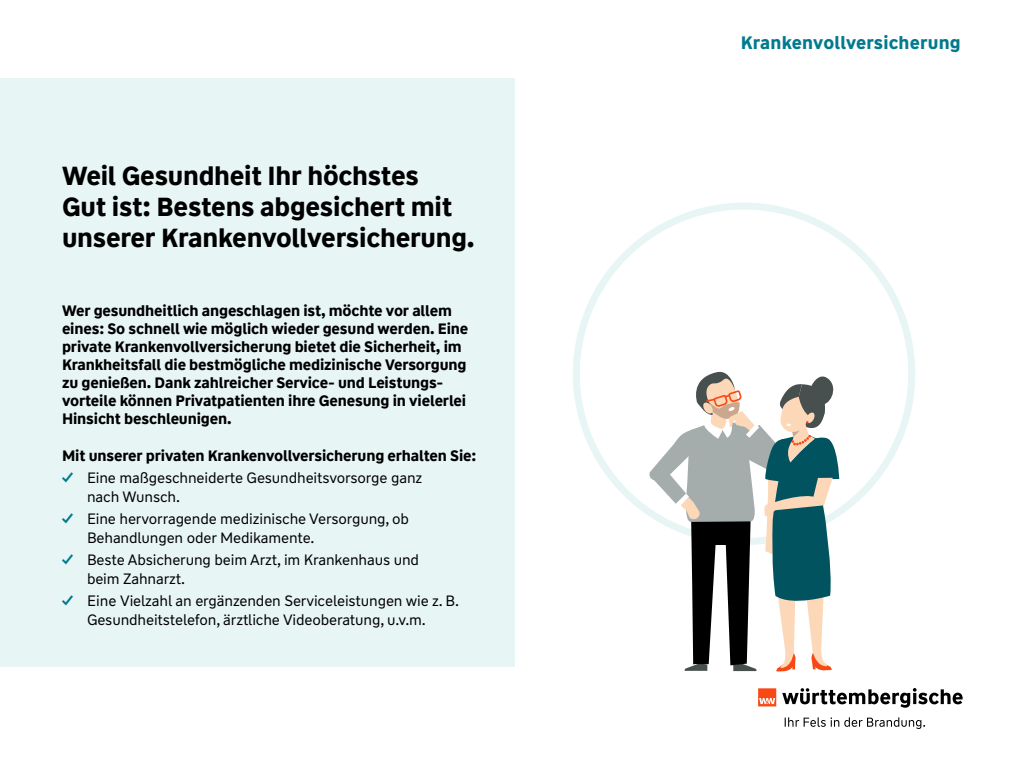
<style>
.page{position:relative;width:1024px;height:768px;background:#fff}
.page>*{position:absolute;margin:0;border:0;box-sizing:border-box;transform-origin:0 0}
.t1{font:700 26px/31.2px "WW Type Office";letter-spacing:-.01em;color:#000}
.Rubrik_im_Kasten{font:700 18px "WW Type";letter-spacing:.01em;color:#007a8d}
._02_WÜ_Fließtext_Auf{font:700 15px/18px "WW Type Office";letter-spacing:-.01em;color:#000}
._02_WÜ_Fließtext_Auf-2{font:15px/19px "WW Type";letter-spacing:-.01em;color:#000}
.s1{font-family:"WW Type Office";font-weight:700;font-size:13px;color:#007a8d}
.s2{font-family:"WW Type Office"}
</style>
<div class="page">
<div style="left:0;top:79px;width:514px;height:588px;background:#e8f5f5"></div>
<svg style="left:785px;top:717px;width:140px;height:12px"></svg>
<svg style="left:782px;top:688px;width:181px;height:20px"></svg>
<svg style="left:758px;top:688px;width:18px;height:18px"></svg>
<svg style="left:649px;top:371px;width:190px;height:301px"></svg>
<p class="t1" style="left:62px;top:160px;width:414px">Weil Gesundheit Ihr höchstes<br>Gut ist: Bestens abgesichert mit unserer Krankenvollversicherung.</p>
<p class="_02_WÜ_Fließtext_Auf" style="left:62px;top:301px;width:408px">Wer gesundheitlich angeschlagen ist, möchte vor allem eines: So schnell wie möglich wieder gesund werden. Eine private Krankenvollversicherung bietet die Sicherheit, im Krankheitsfall die bestmögliche medizinische Versorgung zu genießen. Dank zahlreicher Service- und Leistungs&shy;vorteile können Privatpatienten ihre Genesung in vielerlei Hinsicht beschleunigen.</p>
<p class="_02_WÜ_Fließtext_Auf" style="left:62px;top:446px;width:416px">Mit unserer privaten Krankenvollversicherung erhalten Sie:</p>
<p class="_02_WÜ_Fließtext_Auf-2" style="left:87px;top:468px;width:337px;text-indent:-25px"><span class="s1">✓</span> Eine maßgeschneiderte Gesundheitsvorsorge ganz nach Wunsch.</p>
<p class="_02_WÜ_Fließtext_Auf-2" style="left:87px;top:509px;width:324px;text-indent:-25px"><span class="s1">✓</span> Eine hervorragende medizinische Versorgung, ob<br>Behandlungen oder Medikamente.</p>
<p class="_02_WÜ_Fließtext_Auf-2" style="left:87px;top:550px;width:334px;text-indent:-25px"><span class="s1">✓</span> Beste Absicherung beim Arzt, im Krankenhaus und beim Zahnarzt.</p>
<p class="_02_WÜ_Fließtext_Auf-2" style="left:62px;top:591px;width:399px;text-align:center"><span class="s1">✓</span> <span class="s2">Eine</span> Vielzahl an ergänzenden Serviceleistungen wie z. B.<br>Gesundheitstelefon, ärztliche Videoberatung, u.v.m.</p>
<p class="Rubrik_im_Kasten" style="left:741px;top:30px;width:221px">Krankenvollversicherung</p>
</div>
